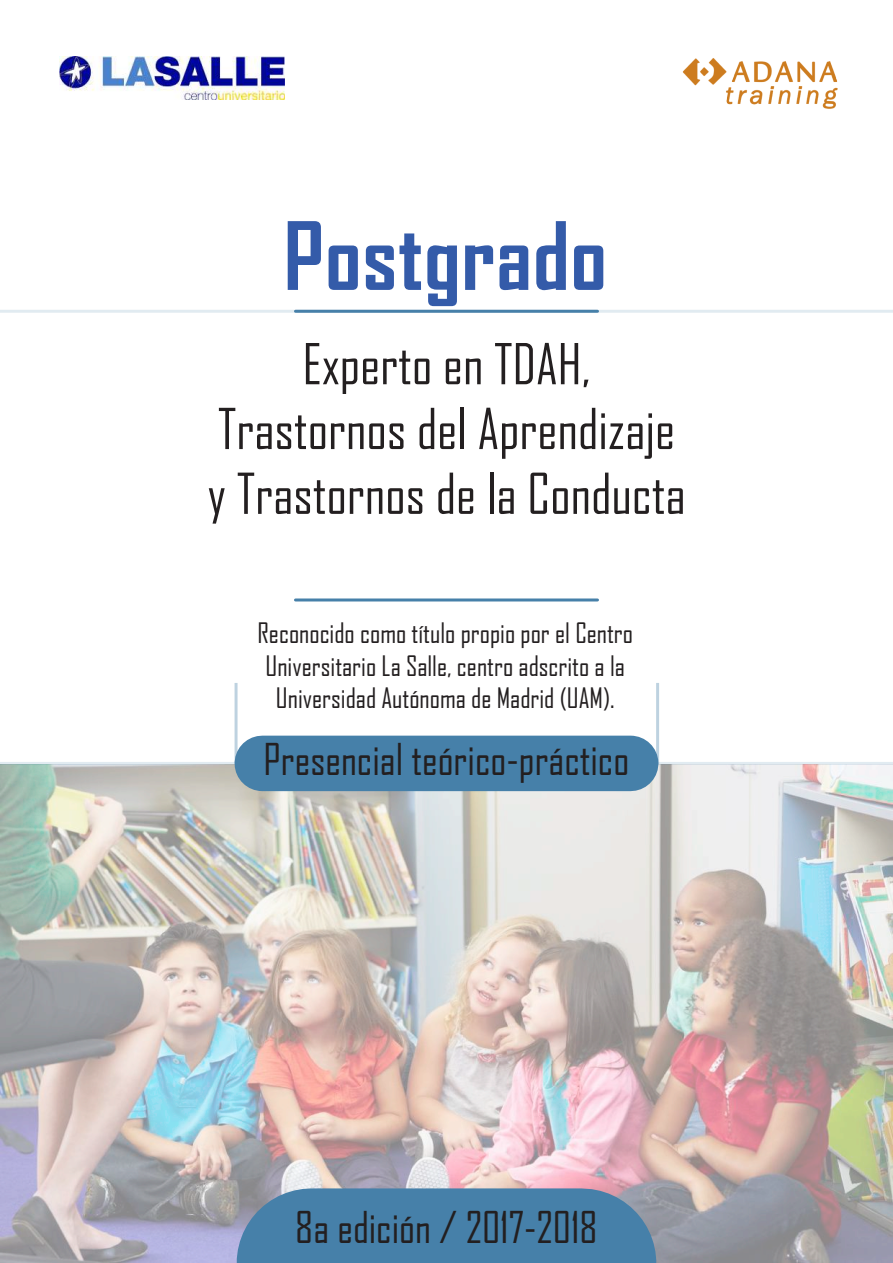
<style>
.page{position:relative;width:893px;height:1263px;background:#fff}
.page>*{position:absolute;margin:0;border:0;box-sizing:border-box;transform-origin:0 0}
.t1{font:700 90px "Agency FB";letter-spacing:.01em;color:#345ba9}
.t2{font:54px/64.8px "Agency FB";color:#231f20;text-align:center}
.t3{font:42px "Agency FB";color:#231f20}
.t4{font:27px/32.4px "Agency FB";color:#231f20;text-align:center}
</style>
<div class="page">
<img style="left:0;top:765px;width:893px;height:497px">
<div style="left:262px;top:736px;width:369px;height:55px;background:#4680a9"></div>
<div style="left:312px;top:1188px;width:269px;height:75px;background:#4680a9"></div>
<hr style="left:0;top:762px;width:893px;height:3px;background:#4680a9">
<hr style="left:0;top:310px;width:893px;height:3px;background:#4680a9">
<hr style="left:295px;top:598px;width:302px;height:3px;background:#4680a9">
<hr style="left:656px;top:683px;width:3px;height:81px;background:#4680a9">
<hr style="left:235px;top:683px;width:3px;height:81px;background:#4680a9">
<img style="left:682px;top:58px;width:156px;height:51px">
<img style="left:59px;top:56px;width:226px;height:44px">
<h1 class="t1" style="left:284px;top:200px;width:325px">Postgrado</h1>
<h2 class="t2" style="left:207px;top:331px;width:480px">Experto en TDAH,<br>Trastornos del Aprendizaje y Trastornos de la Conducta</h2>
<p class="t4" style="left:257px;top:617px;width:377px">Reconocido como título propio por el Centro<br>Universitario La Salle, centro adscrito a la<br>Universidad Autónoma de Madrid (UAM).</p>
<h3 class="t3" style="left:264px;top:734px;width:367px">Presencial teórico-práctico</h3>
<h3 class="t3" style="left:295px;top:1202px;width:304px">8a edición / 2017-2018</h3>
</div>
